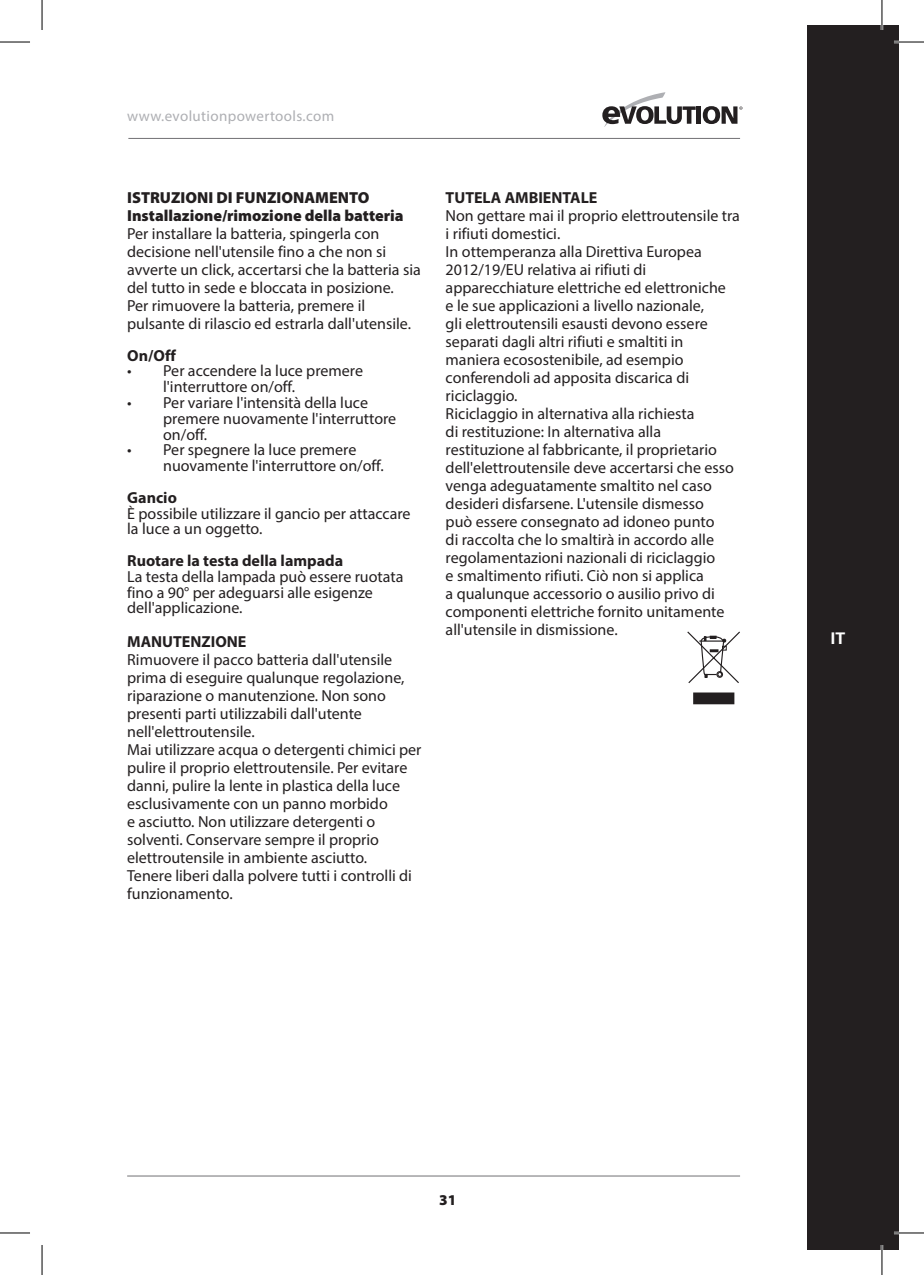
<style>
.page{position:relative;width:924px;height:1275px;background:#fff}
.page>*{position:absolute;margin:0;border:0;box-sizing:border-box;transform-origin:0 0}
.t1{font:16px/18px "Myriad Pro";color:#231f20}
.t2{font:700 16px "Myriad Pro";color:#231f20}
.t3{font:900 16px "Myriad Pro";color:#231f20}
.t4{font:700 16px "Univers";color:#fff}
.t5{font:15px "Myriad Pro";letter-spacing:.025em;color:#aeafb3}
.t6{font:900 15px "Myriad Pro";color:#231f20}
</style>
<div class="page">
<svg style="left:602px;top:92px;width:93px;height:35px"></svg>
<div style="left:696px;top:106px;width:5px;height:18px;background:#231f20"></div>
<svg style="left:702px;top:106px;width:40px;height:18px"></svg>
<hr style="left:128px;top:138px;width:611px;height:1px;background:#717074">
<hr style="left:127px;top:1175px;width:612px;height:1px;background:#717074">
<div style="left:807px;top:25px;width:91px;height:1225px;background:#231f20"></div>
<div style="left:694px;top:694px;width:38px;height:8px;background:#231f20"></div>
<div style="left:692px;top:692px;width:42px;height:12px;border:3px solid #231f20"></div>
<svg style="left:687px;top:631px;width:53px;height:53px"></svg>
<hr style="left:893px;top:41px;width:30px;height:2px;background:#fff">
<hr style="left:893px;top:1231px;width:30px;height:3px;background:#fff">
<hr style="left:880px;top:0;width:2px;height:30px;background:#fff">
<hr style="left:880px;top:1245px;width:2px;height:30px;background:#fff">
<hr style="left:0;top:42px;width:30px;height:1px;background:#000">
<hr style="left:893px;top:42px;width:30px;height:1px;background:#000">
<hr style="left:0;top:1232px;width:30px;height:1px;background:#000">
<hr style="left:893px;top:1232px;width:30px;height:1px;background:#000">
<hr style="left:42px;top:0;width:1px;height:30px;background:#000">
<hr style="left:42px;top:1245px;width:1px;height:30px;background:#000">
<hr style="left:881px;top:0;width:1px;height:30px;background:#000">
<hr style="left:881px;top:1245px;width:1px;height:30px;background:#000">
<p class="t5" style="left:127px;top:107px;width:208px">www.evolutionpowertools.com</p>
<p class="t3" style="left:127px;top:187px;width:244px">ISTRUZIONI DI FUNZIONAMENTO</p>
<p class="t3" style="left:127px;top:205px;width:278px">Installazione/rimozione della batteria</p>
<p class="t1" style="left:127px;top:224px;width:295px">Per installare la batteria, spingerla con decisione nell'utensile fino a che non si avverte un click, accertarsi che la batteria sia del tutto in sede e bloccata in posizione.</p>
<p class="t1" style="left:127px;top:296px;width:285px">Per rimuovere la batteria, premere il pulsante di rilascio ed estrarla dall'utensile.</p>
<p class="t2" style="left:127px;top:345px;width:50px">On/Off</p>
<p class="t1" style="left:163px;top:363px;width:201px;line-height:15.8px;text-indent:-36px">• Per accendere la luce premere l'interruttore on/off.</p>
<p class="t1" style="left:163px;top:394px;width:234px;line-height:15.8px;text-indent:-36px">• Per variare l'intensità della luce premere nuovamente l'interruttore on/off.</p>
<p class="t1" style="left:163px;top:442px;width:222px;line-height:15.8px;text-indent:-36px">• Per spegnere la luce premere nuovamente l'interruttore on/off.</p>
<p class="t2" style="left:127px;top:487px;width:51px">Gancio</p>
<p class="t1" style="left:127px;top:505px;width:285px;line-height:15.8px">È possibile utilizzare il gancio per attaccare la luce a un oggetto.</p>
<p class="t2" style="left:127px;top:550px;width:217px">Ruotare la testa della lampada</p>
<p class="t1" style="left:127px;top:568px;width:278px;line-height:15.8px">La testa della lampada può essere ruotata fino a 90° per adeguarsi alle esigenze dell'applicazione.</p>
<p class="t2" style="left:127px;top:631px;width:121px">MANUTENZIONE</p>
<p class="t1" style="left:127px;top:650px;width:279px">Rimuovere il pacco batteria dall'utensile prima di eseguire qualunque regolazione, riparazione o manutenzione. Non sono presenti parti utilizzabili dall'utente nell'elettroutensile.</p>
<p class="t1" style="left:127px;top:740px;width:296px">Mai utilizzare acqua o detergenti chimici per pulire il proprio elettroutensile. Per evitare danni, pulire la lente in plastica della luce esclusivamente con un panno morbido<br>e asciutto. Non utilizzare detergenti o solventi. Conservare sempre il proprio elettroutensile in ambiente asciutto.<br>Tenere liberi dalla polvere tutti i controlli di funzionamento.</p>
<p class="t2" style="left:445px;top:187px;width:153px">TUTELA AMBIENTALE</p>
<p class="t1" style="left:445px;top:206px;width:296px">Non gettare mai il proprio elettroutensile tra</p>
<p class="t1" style="left:445px;top:224px;width:116px">i rifiuti domestici.</p>
<p class="t1" style="left:445px;top:242px;width:282px">In ottemperanza alla Direttiva Europea 2012/19/EU relativa ai rifiuti di apparecchiature elettriche ed elettroniche e le sue applicazioni a livello nazionale,<br>gli elettroutensili esausti devono essere separati dagli altri rifiuti e smaltiti in maniera ecosostenibile, ad esempio conferendoli ad apposita discarica di riciclaggio.</p>
<p class="t1" style="left:445px;top:404px;width:290px">Riciclaggio in alternativa alla richiesta<br>di restituzione: In alternativa alla restituzione al fabbricante, il proprietario dell'elettroutensile deve accertarsi che esso venga adeguatamente smaltito nel caso desideri disfarsene. L'utensile dismesso può essere consegnato ad idoneo punto<br>di raccolta che lo smaltirà in accordo alle regolamentazioni nazionali di riciclaggio<br>e smaltimento rifiuti. Ciò non si applica<br>a qualunque accessorio o ausilio privo di componenti elettriche fornito unitamente all'utensile in dismissione.</p>
<p class="t4" style="left:830px;top:628px;width:16px">IT</p>
<p class="t6" style="left:439px;top:1189px;width:19px">31</p>
</div>
